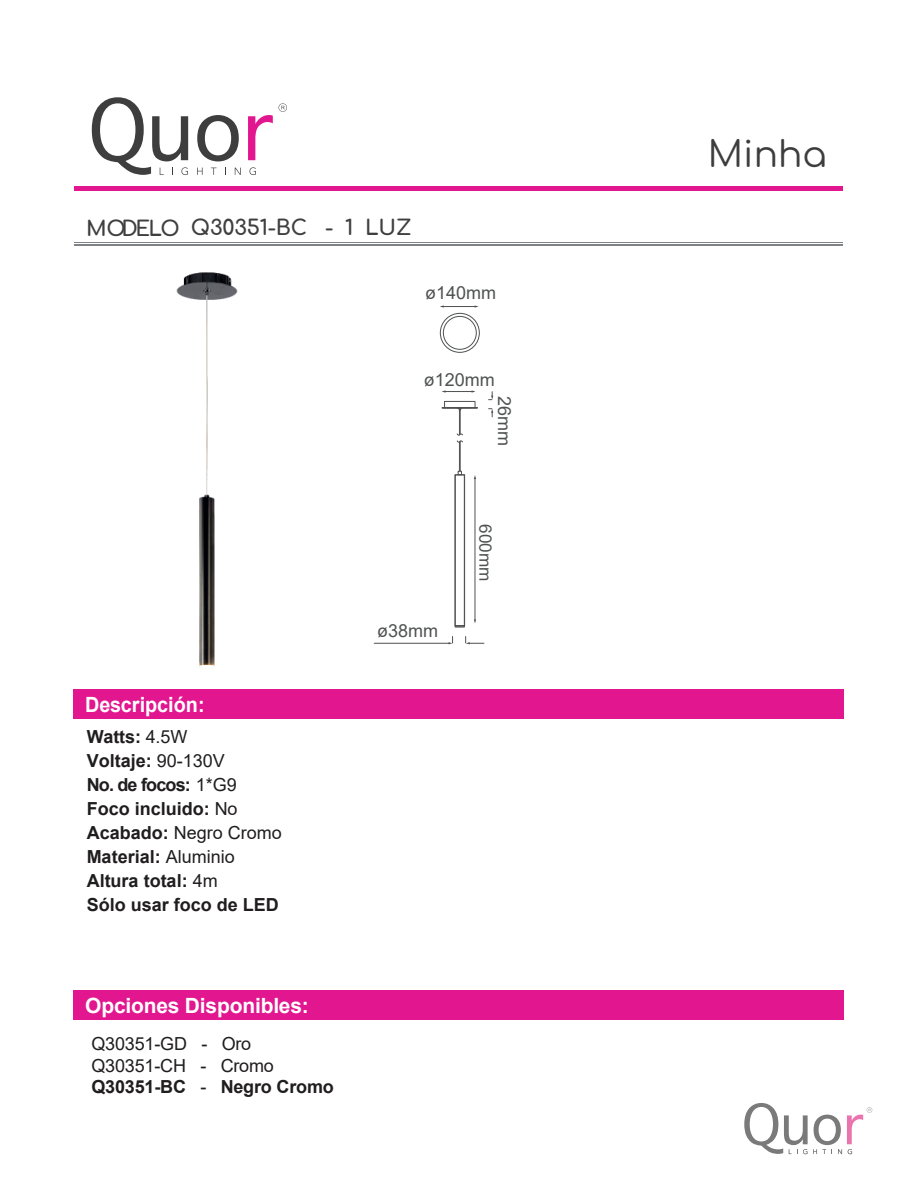
<style>
.page{position:relative;width:918px;height:1188px;background:#fff}
.page>*{position:absolute;margin:0;border:0;box-sizing:border-box;transform-origin:0 0}
.t1{font:36px "Comfortaa";color:#3e3d3e}
.t2{font:700 21px "Comfortaa";letter-spacing:-.01em;color:#3f3f3f}
.t3{font:700 21px "Arial";letter-spacing:-.01em;color:#fff}
.t4{font:700 21px "Arial";letter-spacing:-.01em;color:#fff;scale:.94 1}
.t5{font:700 18px/24px "Arial";color:#201d1e}
.t6{font:18px/21.6px "Arial";letter-spacing:-.01em;color:#201d1e}
.t7{font:18px "Arial";color:#505252}
.t8{font:17.1px "Arial";color:#505252}
.s1{font-weight:400}
.s2{font-weight:700}
</style>
<div class="page">
<img style="left:176px;top:272px;width:237px;height:396px">
<div style="left:74px;top:991px;width:770px;height:29px;background:#e2168f"></div>
<div style="left:74px;top:690px;width:770px;height:29px;background:#e2168f"></div>
<svg style="left:744px;top:1103px;width:128px;height:51px"></svg>
<hr style="left:75px;top:187px;width:768px;height:4px;background:#e2168f">
<hr style="left:75px;top:245px;width:768px;height:1px;background:#808385">
<hr style="left:75px;top:242px;width:768px;height:1px;background:#808385">
<svg style="left:248px;top:115px;width:25px;height:45px"></svg>
<svg style="left:197px;top:115px;width:42px;height:46px"></svg>
<svg style="left:92px;top:97px;width:96px;height:78px"></svg>
<svg style="left:197px;top:168px;width:6px;height:7px"></svg>
<svg style="left:211px;top:168px;width:6px;height:7px"></svg>
<svg style="left:235px;top:168px;width:6px;height:7px"></svg>
<svg style="left:249px;top:167px;width:7px;height:8px"></svg>
<svg style="left:279px;top:103px;width:8px;height:9px"></svg>
<div style="left:455px;top:474px;width:10px;height:152px;border:1px solid #505252"></div>
<div style="left:455px;top:475px;width:10px;height:151px;border:1px solid #505252"></div>
<div style="left:442px;top:407px;width:36px;height:1px;border:1px solid #505252"></div>
<div style="left:444px;top:401px;width:31px;height:7px;border:1px solid #505252"></div>
<svg style="left:455px;top:625px;width:10px;height:2px"></svg>
<svg style="left:456px;top:407px;width:8px;height:68px"></svg>
<div style="left:440px;top:313px;width:40px;height:40px;border:1px solid #505252;border-radius:50%"></div>
<div style="left:443px;top:316px;width:34px;height:34px;border:1px solid #505252;border-radius:50%"></div>
<hr style="left:374px;top:643px;width:75px;height:1px;background:#505252">
<svg style="left:448px;top:636px;width:5px;height:8px"></svg>
<svg style="left:465px;top:636px;width:19px;height:8px"></svg>
<hr style="left:475px;top:478px;width:1px;height:142px;background:#505252">
<svg style="left:441px;top:390px;width:35px;height:3px"></svg>
<hr style="left:443px;top:306px;width:32px;height:1px;background:#505252">
<svg style="left:489px;top:408px;width:4px;height:9px"></svg>
<svg style="left:489px;top:392px;width:4px;height:8px"></svg>
<p class="t2" style="left:86px;top:209px;width:95px">MODELO</p>
<p class="t2" style="left:191px;top:208px;width:222px">Q30351-BC - 1 LUZ</p>
<p class="t7" style="left:425px;top:280px;width:73px">ø140mm</p>
<p class="t7" style="left:424px;top:368px;width:73px">ø120mm</p>
<p class="t7" style="left:517px;top:396px;width:52px;rotate:90deg">26mm</p>
<p class="t7" style="left:377px;top:619px;width:63px">ø38mm</p>
<p class="t8" style="left:497px;top:524px;width:59px;rotate:90deg">600mm</p>
<p class="t4" style="left:85px;top:690px;width:129px">Descripción:</p>
<p class="t5" style="left:87px;top:725px;width:197px">Watts: <span class="s1">4.5W<br></span>Voltaje: <span class="s1">90-130V<br></span>No. de focos: <span class="s1">1*G9<br></span>Foco incluido: <span class="s1">No<br></span>Acabado: <span class="s1">Negro Cromo<br></span>Material: <span class="s1">Aluminio<br></span>Altura total: <span class="s1">4m<br></span>Sólo usar foco de LED</p>
<p class="t3" style="left:85px;top:991px;width:225px">Opciones Disponibles:</p>
<p class="t6" style="left:92px;top:1033px;width:244px">Q30351-GD - Oro<br>Q30351-CH - Cromo<br><span class="s2">Q30351-BC</span> - <span class="s2">Negro Cromo</span></p>
<h1 class="t1" style="left:708px;top:122px;width:120px">Minha</h1>
</div>
